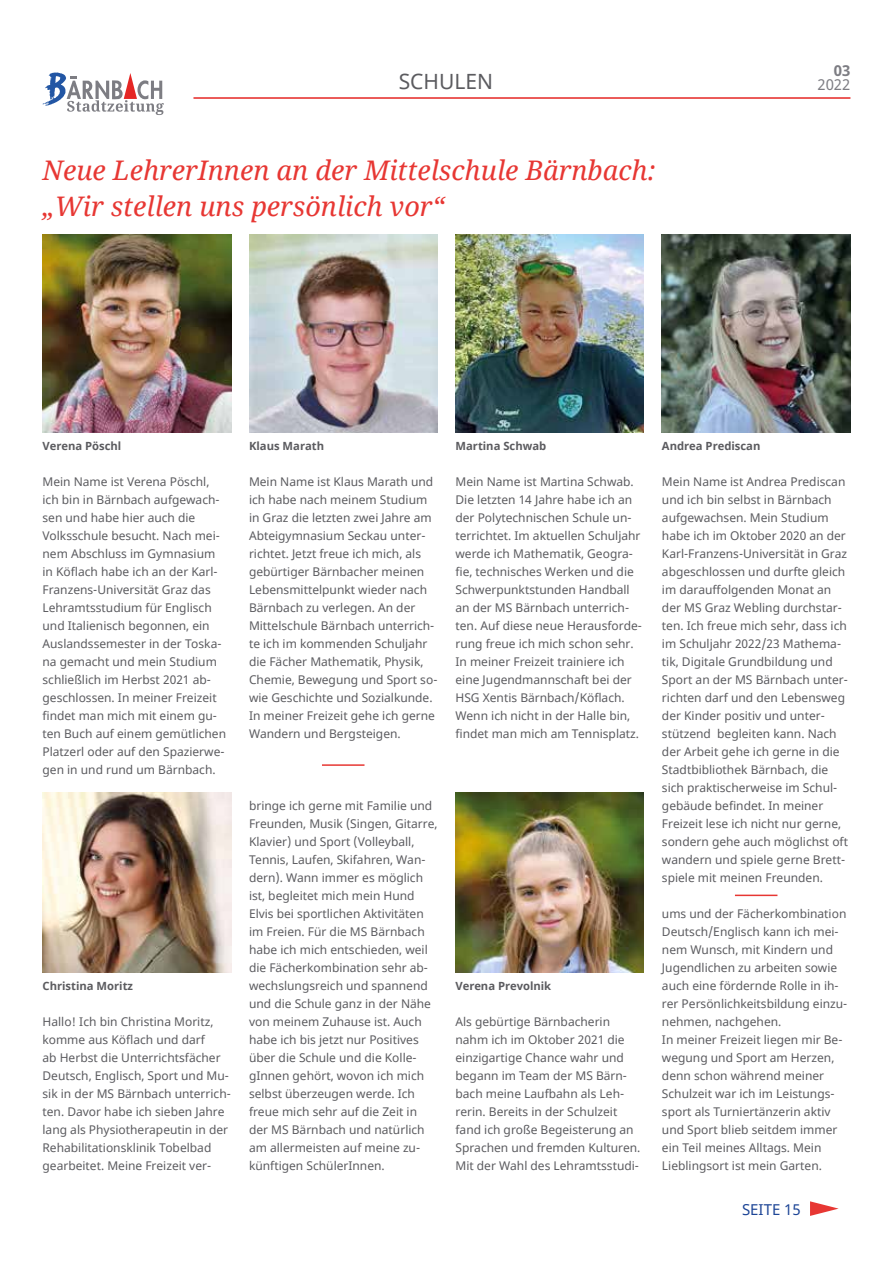
<style>
.page{position:relative;width:893px;height:1263px;background:#fff}
.page>*{position:absolute;margin:0;border:0;box-sizing:border-box;transform-origin:0 0}
.t1{font:italic 27px/36px "Noto Serif";color:#e73733}
.t2{font:21px "Noto Sans";color:#5b5b5f}
.t3{font:15px "Noto Sans";color:#1d4596}
.t4{font:15px "Noto Sans";color:#7d7d83}
.t5{font:700 15px "Noto Sans";color:#7d7d83}
.t6{font:12px/18px "Noto Sans";color:#5b5b5f}
.t7{font:700 11.25px "Noto Sans";color:#5b5b5f}
</style>
<div class="page">
<svg style="left:810px;top:1201px;width:29px;height:15px"></svg>
<hr style="left:193px;top:97px;width:657px;height:2px;background:#e52624">
<svg style="left:42px;top:73px;width:122px;height:42px"></svg>
<img style="left:43px;top:234px;width:188px;height:198px">
<img style="left:249px;top:234px;width:188px;height:198px">
<img style="left:662px;top:234px;width:188px;height:198px">
<img style="left:455px;top:234px;width:189px;height:198px">
<img style="left:43px;top:792px;width:188px;height:180px">
<img style="left:455px;top:792px;width:189px;height:180px">
<hr style="left:322px;top:764px;width:42px;height:2px;background:#e73733">
<hr style="left:735px;top:895px;width:42px;height:1px;background:#e73733">
<p class="t5" style="left:834px;top:60px;width:18px">03</p>
<h2 class="t2" style="left:399px;top:67px;width:96px">SCHULEN</h2>
<p class="t4" style="left:817px;top:74px;width:35px">2022</p>
<h1 class="t1" style="left:43px;top:151px;width:614px">Neue LehrerInnen an der Mittelschule Bärnbach: „Wir stellen uns persönlich vor“</h1>
<p class="t7" style="left:43px;top:438px;width:80px">Verena Pöschl</p>
<p class="t7" style="left:249px;top:438px;width:77px">Klaus Marath</p>
<p class="t7" style="left:455px;top:438px;width:92px">Martina Schwab</p>
<p class="t7" style="left:662px;top:438px;width:100px">Andrea Prediscan</p>
<p class="t6" style="left:43px;top:473px;width:185px">Mein Name ist Verena Pöschl, ich bin in Bärnbach aufgewach&shy;sen und habe hier auch die<br>Volksschule besucht. Nach mei&shy;nem Abschluss im Gymnasium in Köflach habe ich an der Karl-<br>Franzens-Universität Graz das<br>Lehramtsstudium für Englisch und Italienisch begonnen, ein<br>Auslandssemester in der Toska&shy;na gemacht und mein Studium schließlich im Herbst 2021 ab&shy;geschlossen. In meiner Freizeit findet man mich mit einem gu&shy;ten Buch auf einem gemütlichen<br>Platzerl oder auf den Spazierwe&shy;gen in und rund um Bärnbach.</p>
<p class="t6" style="left:249px;top:473px;width:190px">Mein Name ist Klaus Marath und ich habe nach meinem Studium in Graz die letzten zwei Jahre am<br>Abteigymnasium Seckau unter&shy;richtet. Jetzt freue ich mich, als gebürtiger Bärnbacher meinen<br>Lebensmittelpunkt wieder nach<br>Bärnbach zu verlegen. An der<br>Mittelschule Bärnbach unterrich&shy;te ich im kommenden Schuljahr die Fächer Mathematik, Physik,<br>Chemie, Bewegung und Sport so&shy;wie Geschichte und Sozialkunde.<br>In meiner Freizeit gehe ich gerne<br>Wandern und Bergsteigen.</p>
<p class="t6" style="left:455px;top:473px;width:188px">Mein Name ist Martina Schwab.<br>Die letzten 14 Jahre habe ich an der Polytechnischen Schule un&shy;terrichtet. Im aktuellen Schuljahr werde ich Mathematik, Geogra&shy;fie, technisches Werken und die<br>Schwerpunktstunden Handball an der MS Bärnbach unterrich&shy;ten. Auf diese neue Herausforde&shy;rung freue ich mich schon sehr.<br>In meiner Freizeit trainiere ich eine Jugendmannschaft bei der<br>HSG Xentis Bärnbach/Köflach.<br>Wenn ich nicht in der Halle bin, findet man mich am Tennisplatz.</p>
<p class="t7" style="left:43px;top:978px;width:92px">Christina Moritz</p>
<p class="t6" style="left:43px;top:1013px;width:190px">Hallo! Ich bin Christina Moritz, komme aus Köflach und darf<br>ab Herbst die Unterrichtsfächer<br>Deutsch, Englisch, Sport und Mu&shy;sik in der MS Bärnbach unterrich&shy;ten. Davor habe ich sieben Jahre lang als Physiotherapeutin in der<br>Rehabilitationsklinik Tobelbad gearbeitet. Meine Freizeit ver-</p>
<p class="t6" style="left:249px;top:797px;width:190px">bringe ich gerne mit Familie und<br>Freunden, Musik (Singen, Gitarre,<br>Klavier) und Sport (Volleyball,<br>Tennis, Laufen, Skifahren, Wan&shy;dern). Wann immer es möglich ist, begleitet mich mein Hund<br>Elvis bei sportlichen Aktivitäten im Freien. Für die MS Bärnbach habe ich mich entschieden, weil die Fächerkombination sehr ab&shy;wechslungsreich und spannend und die Schule ganz in der Nähe von meinem Zuhause ist. Auch habe ich bis jetzt nur Positives über die Schule und die Kolle&shy;gInnen gehört, wovon ich mich selbst überzeugen werde. Ich freue mich sehr auf die Zeit in der MS Bärnbach und natürlich am allermeisten auf meine zu&shy;künftigen SchülerInnen.</p>
<p class="t7" style="left:455px;top:978px;width:97px">Verena Prevolnik</p>
<p class="t6" style="left:455px;top:1013px;width:186px">Als gebürtige Bärnbacherin nahm ich im Oktober 2021 die einzigartige Chance wahr und begann im Team der MS Bärn&shy;bach meine Laufbahn als Leh&shy;rerin. Bereits in der Schulzeit fand ich große Begeisterung an<br>Sprachen und fremden Kulturen.<br>Mit der Wahl des Lehramtsstudi-</p>
<p class="t6" style="left:662px;top:473px;width:188px">Mein Name ist Andrea Prediscan und ich bin selbst in Bärnbach aufgewachsen. Mein Studium habe ich im Oktober 2020 an der<br>Karl-Franzens-Universität in Graz abgeschlossen und durfte gleich im darauffolgenden Monat an der MS Graz Webling durchstar&shy;ten. Ich freue mich sehr, dass ich im Schuljahr 2022/23 Mathema&shy;tik, Digitale Grundbildung und<br>Sport an der MS Bärnbach unter&shy;richten darf und den Lebensweg der Kinder positiv und unter&shy;stützend begleiten kann. Nach der Arbeit gehe ich gerne in die<br>Stadtbibliothek Bärnbach, die sich praktischerweise im Schul&shy;gebäude befindet. In meiner<br>Freizeit lese ich nicht nur gerne, sondern gehe auch möglichst oft wandern und spiele gerne Brett&shy;spiele mit meinen Freunden.</p>
<p class="t6" style="left:662px;top:905px;width:187px">ums und der Fächerkombination<br>Deutsch/Englisch kann ich mei&shy;nem Wunsch, mit Kindern und<br>Jugendlichen zu arbeiten sowie auch eine fördernde Rolle in ih&shy;rer Persönlichkeitsbildung einzu&shy;nehmen, nachgehen.<br>In meiner Freizeit liegen mir Be&shy;wegung und Sport am Herzen, denn schon während meiner<br>Schulzeit war ich im Leistungs&shy;sport als Turniertänzerin aktiv und Sport blieb seitdem immer ein Teil meines Alltags. Mein<br>Lieblingsort ist mein Garten.</p>
<p class="t3" style="left:742px;top:1199px;width:60px">SEITE 15</p>
</div>
